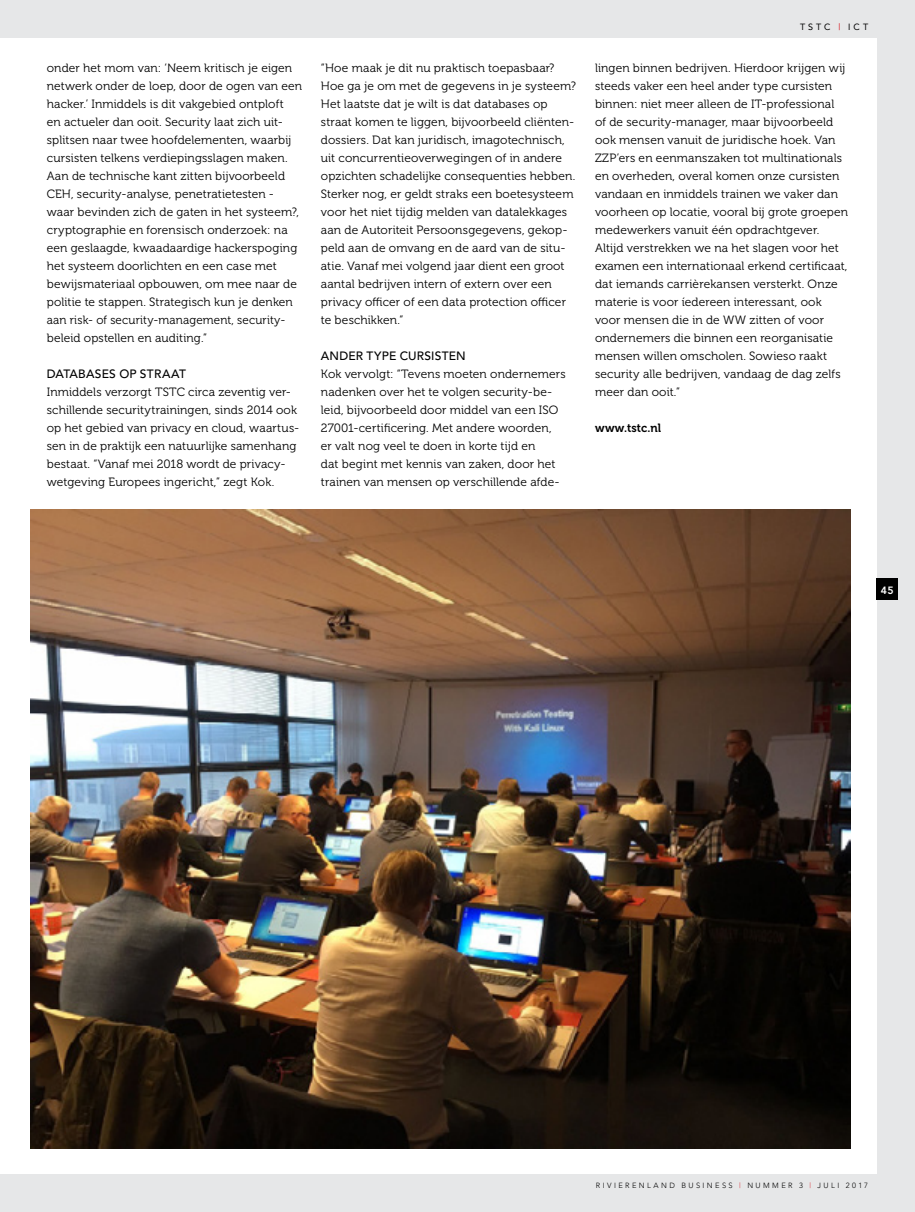
<style>
.page{position:relative;width:915px;height:1212px;background:#fff}
.page>*{position:absolute;margin:0;border:0;box-sizing:border-box;transform-origin:0 0}
.t1{font:12px/18px "Museo 300";letter-spacing:.01em;color:#000}
.t2{font:500 12px "Avenir";letter-spacing:.015em;color:#000}
.t3{font:12px "Museo 700";letter-spacing:.015em;color:#000;scale:.95 1}
.t4{font:800 10.5px "Avenir";color:#fff}
.t5{font:9px "Avenir";letter-spacing:.33em;color:#000}
.t6{font:300 7.5px "Avenir";letter-spacing:.32em;color:#000}
.s1{color:#d71d24}
</style>
<div class="page">
<div style="left:1px;top:0;width:913px;height:1212px;background:#e6e7e8"></div>
<div style="left:0;top:38px;width:876px;height:1136px;background:#fff"></div>
<div style="left:876px;top:578px;width:21px;height:22px;background:#000"></div>
<img style="left:31px;top:510px;width:819px;height:638px">
<p class="t1" style="left:47px;top:59px;width:257px">onder het mom van: ‘Neem kritisch je eigen netwerk onder de loep, door de ogen van een hacker.’ Inmiddels is dit vakgebied ontploft<br>en actueler dan ooit. Security laat zich uit&shy;splitsen naar twee hoofdelementen, waarbij cursisten telkens verdiepingsslagen maken.<br>Aan de technische kant zitten bijvoorbeeld CEH, security-analyse, penetratietesten - waar bevinden zich de gaten in het systeem?, cryptographie en forensisch onderzoek: na een geslaagde, kwaadaardige hackerspoging het systeem doorlichten en een case met bewijsmateriaal opbouwen, om mee naar de politie te stappen. Strategisch kun je denken aan risk- of security-management, security&shy;beleid opstellen en auditing.”</p>
<p class="t2" style="left:47px;top:367px;width:140px">DATABASES OP STRAAT</p>
<p class="t1" style="left:47px;top:383px;width:254px">Inmiddels verzorgt TSTC circa zeventig ver&shy;schillende securitytrainingen, sinds 2014 ook op het gebied van privacy en cloud, waartus&shy;sen in de praktijk een natuurlijke samenhang bestaat. “Vanaf mei 2018 wordt de privacy&shy;wetgeving Europees ingericht,” zegt Kok.</p>
<p class="t1" style="left:321px;top:59px;width:256px">“Hoe maak je dit nu praktisch toepasbaar?<br>Hoe ga je om met de gegevens in je systeem?<br>Het laatste dat je wilt is dat databases op straat komen te liggen, bijvoorbeeld cliënten&shy;dossiers. Dat kan juridisch, imagotechnisch, uit concurrentieoverwegingen of in andere opzichten schadelijke consequenties hebben.<br>Sterker nog, er geldt straks een boetesysteem voor het niet tijdig melden van datalekkages aan de Autoriteit Persoonsgegevens, gekop&shy;peld aan de omvang en de aard van de situ&shy;atie. Vanaf mei volgend jaar dient een groot aantal bedrijven intern of extern over een privacy officer of een data protection officer te beschikken.”</p>
<p class="t2" style="left:321px;top:349px;width:146px">ANDER TYPE CURSISTEN</p>
<p class="t1" style="left:321px;top:365px;width:246px">Kok vervolgt: “Tevens moeten ondernemers nadenken over het te volgen security-be&shy;leid, bijvoorbeeld door middel van een ISO 27001-certificering. Met andere woorden,<br>er valt nog veel te doen in korte tijd en<br>dat begint met kennis van zaken, door het trainen van mensen op verschillende afde-</p>
<p class="t5" style="left:799px;top:22px;width:69px">TSTC <span class="s1">|</span> ICT</p>
<p class="t1" style="left:595px;top:59px;width:254px">lingen binnen bedrijven. Hierdoor krijgen wij steeds vaker een heel ander type cursisten binnen: niet meer alleen de IT-professional of de security-manager, maar bijvoorbeeld ook mensen vanuit de juridische hoek. Van ZZP’ers en eenmanszaken tot multinationals en overheden, overal komen onze cursisten vandaan en inmiddels trainen we vaker dan voorheen op locatie, vooral bij grote groepen medewerkers vanuit één opdrachtgever.<br>Altijd verstrekken we na het slagen voor het examen een internationaal erkend certificaat, dat iemands carrièrekansen versterkt. Onze materie is voor íedereen interessant, ook voor mensen die in de WW zitten of voor ondernemers die binnen een reorganisatie mensen willen omscholen. Sowieso raakt security alle bedrijven, vandaag de dag zelfs meer dan ooit.”</p>
<p class="t3" style="left:595px;top:421px;width:71px">www.tstc.nl</p>
<p class="t4" style="left:880px;top:584px;width:14px">45</p>
<p class="t6" style="left:595px;top:1181px;width:274px">RIVIERENLAND BUSINESS <span class="s1">|</span> NUMMER 3 <span class="s1">|</span> JULI 2017</p>
</div>
